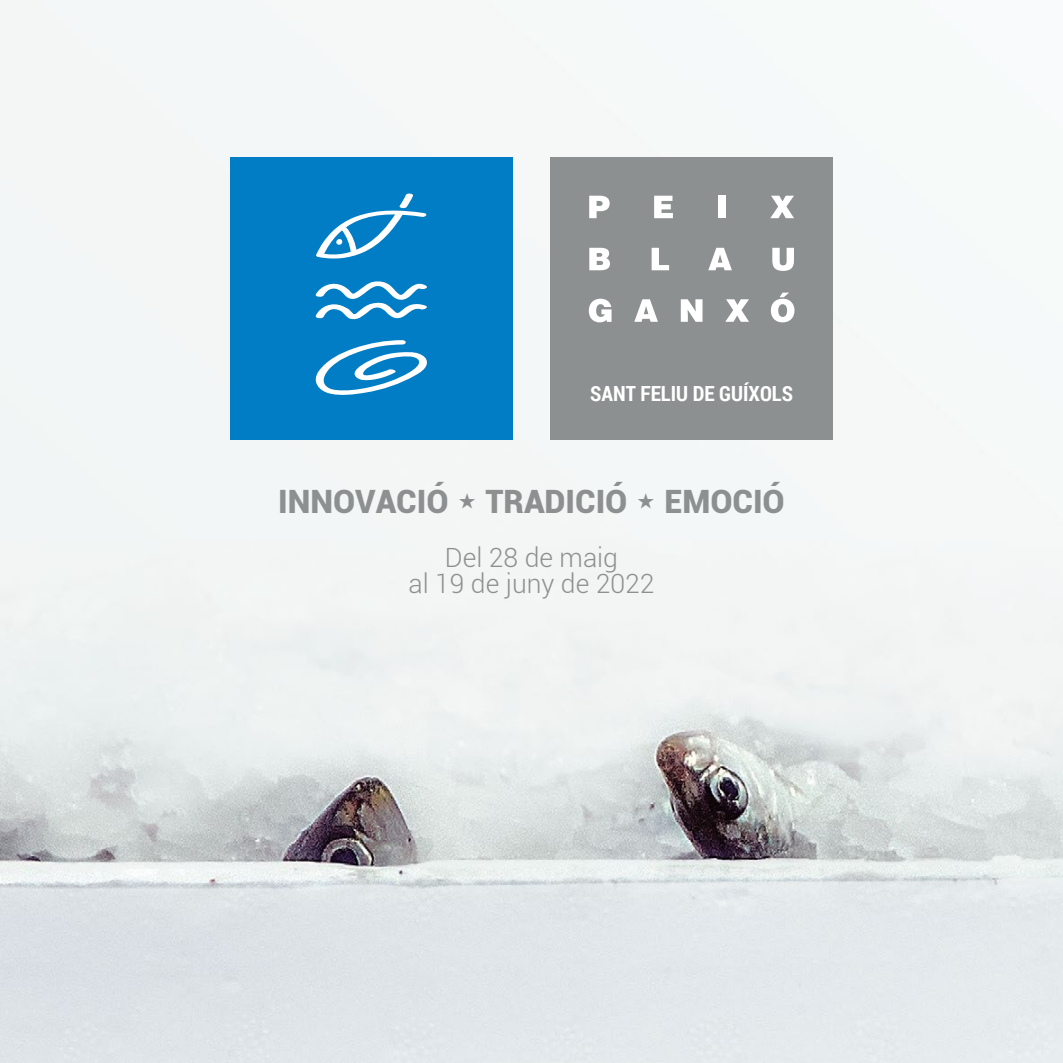
<style>
.page{position:relative;width:1063px;height:1063px;background:#fff}
.page>*{position:absolute;margin:0;border:0;box-sizing:border-box;transform-origin:0 0}
.t1{font:900 32.25px "Roboto";color:#8d9090}
.t2{font:300 26.5px/26.5px "Roboto";color:#8d9090;text-align:center}
.t3{font:700 20.75px "Roboto Condensed";color:#fff}
</style>
<div class="page">
<img style="left:0;top:0;width:1063px;height:1063px">
<div style="left:230px;top:157px;width:282px;height:283px;background:#007dc5"></div>
<svg style="left:315px;top:281px;width:112px;height:39px"></svg>
<svg style="left:315px;top:340px;width:112px;height:55px"></svg>
<svg style="left:316px;top:193px;width:111px;height:66px"></svg>
<div style="left:551px;top:157px;width:282px;height:283px;background:#8d9090"></div>
<svg style="left:589px;top:248px;width:21px;height:22px"></svg>
<svg style="left:652px;top:248px;width:17px;height:22px"></svg>
<svg style="left:708px;top:248px;width:24px;height:22px"></svg>
<svg style="left:772px;top:248px;width:22px;height:23px"></svg>
<svg style="left:589px;top:299px;width:23px;height:23px"></svg>
<svg style="left:634px;top:299px;width:24px;height:23px"></svg>
<svg style="left:681px;top:299px;width:22px;height:23px"></svg>
<svg style="left:725px;top:299px;width:24px;height:23px"></svg>
<svg style="left:771px;top:293px;width:23px;height:29px"></svg>
<svg style="left:589px;top:196px;width:21px;height:22px"></svg>
<svg style="left:654px;top:196px;width:19px;height:22px"></svg>
<div style="left:718px;top:196px;width:8px;height:22px;background:#fff"></div>
<svg style="left:770px;top:196px;width:24px;height:22px"></svg>
<svg style="left:459px;top:493px;width:16px;height:15px"></svg>
<svg style="left:638px;top:493px;width:16px;height:15px"></svg>
<p class="t3" style="left:590px;top:379px;width:204px">SANT FELIU DE GUÍXOLS</p>
<p class="t1" style="left:278px;top:479px;width:508px">INNOVACIÓ TRADICIÓ EMOCIÓ</p>
<p class="t2" style="left:408px;top:543px;width:248px">Del 28 de maig<br>al 19 de juny de 2022</p>
</div>
